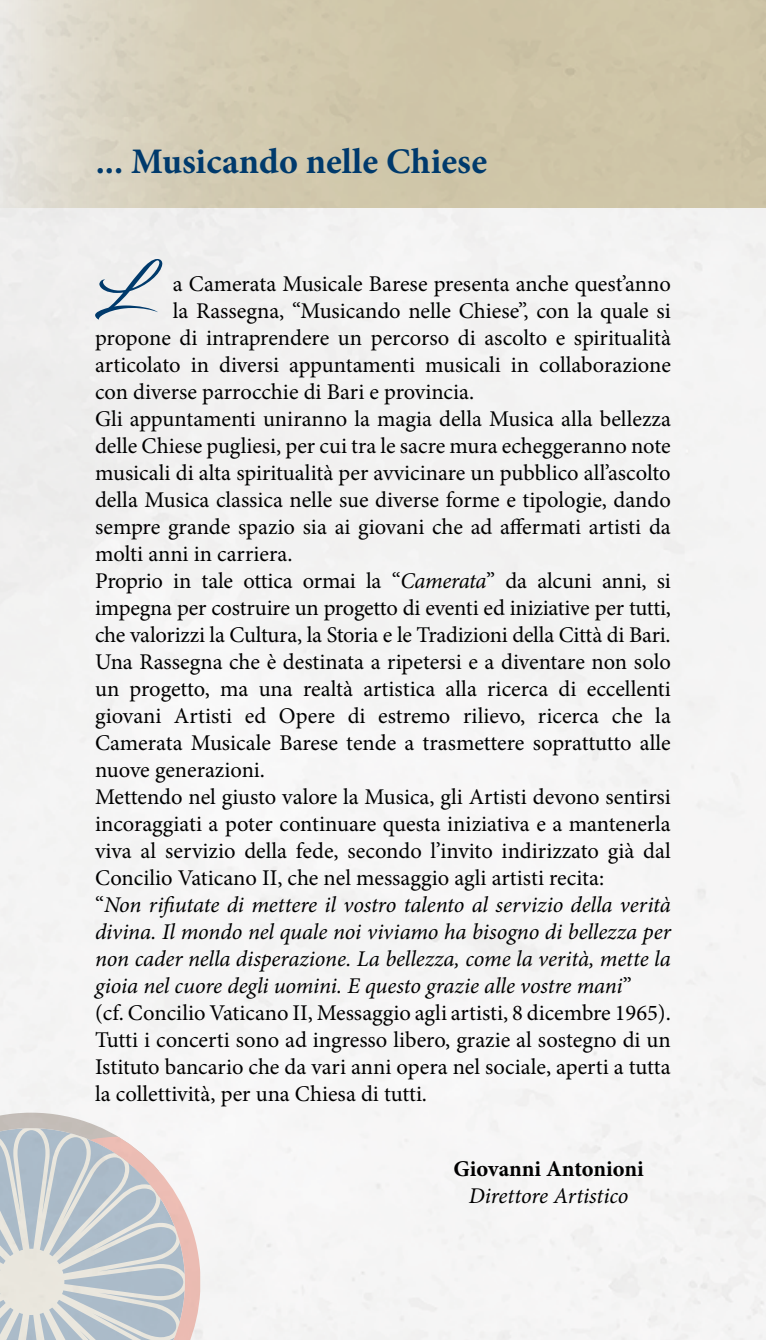
<style>
.page{position:relative;width:766px;height:1340px;background:#fff}
.page>*{position:absolute;margin:0;border:0;box-sizing:border-box;transform-origin:0 0}
.t1{font:54.23px "Blacksword";color:#003a6c}
.t2{font:700 36px "Minion Pro";color:#003a6c}
.t3{font:22.5px "Minion Pro";color:#000}
.t4{font:italic 22.5px "Minion Pro";letter-spacing:-.005em;color:#000}
.t5{font:700 22.5px "Minion Pro";letter-spacing:-.005em;color:#000}
.s1{font-style:italic}
.s2{font-style:normal}
</style>
<div class="page">
<svg style="left:0;top:0;width:765px;height:207px;fill:#d0c7aa"></svg>
<svg style="left:0;top:1112px;width:200px;height:227px"></svg>
<h2 class="t2" style="left:96px;top:136px;width:393px">... Musicando nelle Chiese</h2>
<h1 class="t1" style="left:94px;top:254px;width:53px">L</h1>
<p class="t3" style="left:173px;top:268px;width:499px">a Camerata Musicale Barese presenta anche quest’anno</p>
<p class="t3" style="left:173px;top:295px;width:499px">la Rassegna, “Musicando nelle Chiese”, con la quale si</p>
<p class="t3" style="left:95px;top:322px;width:577px">propone di intraprendere un percorso di ascolto e spiritualità</p>
<p class="t3" style="left:95px;top:349px;width:577px">articolato in diversi appuntamenti musicali in collaborazione</p>
<p class="t3" style="left:95px;top:376px;width:380px">con diverse parrocchie di Bari e provincia.</p>
<p class="t3" style="left:95px;top:403px;width:577px">Gli appuntamenti uniranno la magia della Musica alla bellezza</p>
<p class="t3" style="left:95px;top:430px;width:577px">delle Chiese pugliesi, per cui tra le sacre mura echeggeranno note</p>
<p class="t3" style="left:95px;top:457px;width:577px">musicali di alta spiritualità per avvicinare un pubblico all’ascolto</p>
<p class="t3" style="left:95px;top:484px;width:577px">della Musica classica nelle sue diverse forme e tipologie, dando</p>
<p class="t3" style="left:95px;top:511px;width:577px">sempre grande spazio sia ai giovani che ad affermati artisti da</p>
<p class="t3" style="left:95px;top:538px;width:199px">molti anni in carriera.</p>
<p class="t3" style="left:95px;top:565px;width:577px">Proprio in tale ottica ormai la “<span class="s1">Camerata</span>” da alcuni anni, si</p>
<p class="t3" style="left:95px;top:592px;width:577px">impegna per costruire un progetto di eventi ed iniziative per tutti,</p>
<p class="t3" style="left:95px;top:619px;width:577px">che valorizzi la Cultura, la Storia e le Tradizioni della Città di Bari.</p>
<p class="t3" style="left:95px;top:646px;width:577px">Una Rassegna che è destinata a ripetersi e a diventare non solo</p>
<p class="t3" style="left:95px;top:673px;width:577px">un progetto, ma una realtà artistica alla ricerca di eccellenti</p>
<p class="t3" style="left:95px;top:700px;width:577px">giovani Artisti ed Opere di estremo rilievo, ricerca che la</p>
<p class="t3" style="left:95px;top:727px;width:577px">Camerata Musicale Barese tende a trasmettere soprattutto alle</p>
<p class="t3" style="left:95px;top:754px;width:171px">nuove generazioni.</p>
<p class="t3" style="left:95px;top:781px;width:577px">Mettendo nel giusto valore la Musica, gli Artisti devono sentirsi</p>
<p class="t3" style="left:95px;top:808px;width:577px">incoraggiati a poter continuare questa iniziativa e a mantenerla</p>
<p class="t3" style="left:95px;top:835px;width:577px">viva al servizio della fede, secondo l’invito indirizzato già dal</p>
<p class="t3" style="left:95px;top:862px;width:510px">Concilio Vaticano II, che nel messaggio agli artisti recita:</p>
<p class="t4" style="left:95px;top:889px;width:577px"><span class="s2">“</span>Non rifiutate di mettere il vostro talento al servizio della verità</p>
<p class="t4" style="left:95px;top:916px;width:577px">divina. Il mondo nel quale noi viviamo ha bisogno di bellezza per</p>
<p class="t4" style="left:95px;top:943px;width:577px">non cader nella disperazione. La bellezza, come la verità, mette la</p>
<p class="t4" style="left:95px;top:970px;width:538px">gioia nel cuore degli uomini. E questo grazie alle vostre mani<span class="s2">”</span></p>
<p class="t3" style="left:95px;top:997px;width:577px">(cf. Concilio Vaticano II, Messaggio agli artisti, 8 dicembre 1965).</p>
<p class="t3" style="left:95px;top:1024px;width:577px">Tutti i concerti sono ad ingresso libero, grazie al sostegno di un</p>
<p class="t3" style="left:95px;top:1051px;width:577px">Istituto bancario che da vari anni opera nel sociale, aperti a tutta</p>
<p class="t3" style="left:95px;top:1078px;width:333px">la collettività, per una Chiesa di tutti.</p>
<p class="t5" style="left:453px;top:1152px;width:192px">Giovanni Antonioni</p>
<p class="t4" style="left:469px;top:1180px;width:161px">Direttore Artistico</p>
</div>
